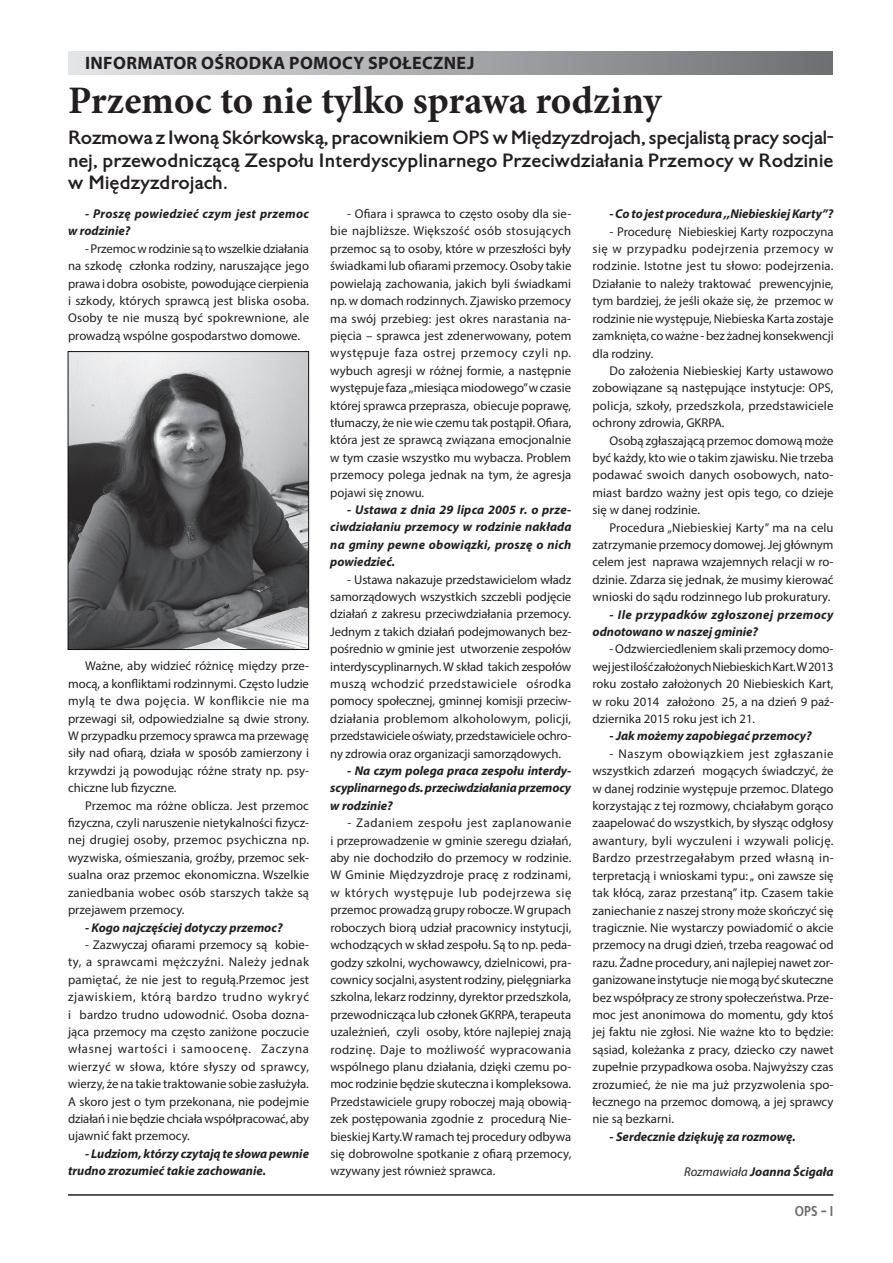
<style>
.page{position:relative;width:893px;height:1263px;background:#fff}
.page>*{position:absolute;margin:0;border:0;box-sizing:border-box;transform-origin:0 0}
.t1{font:700 39px "Minion Pro";color:#231f20}
.t2{font:700 18px/22.5px "EFN Gilead";letter-spacing:.01em;color:#231f20;text-align:justify}
.t3{font:700 18px "Myriad Pro";letter-spacing:.02em;color:#231f20}
.t4{font:700 14.25px "EFN Bureau";color:#6c6d70}
.t5{font:12.75px/17.4px "Myriad Pro";color:#231f20;text-align:justify}
.t6{font:italic 700 12.75px/17.4px "Myriad Pro";color:#231f20;text-align:justify}
.t7{font:italic 700 12.75px/17.4px "Myriad Pro";letter-spacing:.025em;color:#231f20}
.t8{font:italic 700 12.75px/17.4px "Myriad Pro";letter-spacing:.02em;color:#231f20}
.s1{font-weight:400}
</style>
<div class="page">
<hr style="left:68px;top:1194px;width:765px;height:2px;background:#231f20">
<div style="left:68px;top:51px;width:765px;height:23px;background:linear-gradient(to right,#e3e4e6,#6c6e71)"></div>
<img style="left:70px;top:353px;width:237px;height:295px">
<div style="left:68px;top:351px;width:241px;height:299px;border:1px solid #101216"></div>
<h2 class="t3" style="left:85px;top:52px;width:391px">INFORMATOR OŚRODKA POMOCY SPOŁECZNEJ</h2>
<h1 class="t1" style="left:68px;top:73px;width:595px">Przemoc to nie tylko sprawa rodziny</h1>
<h2 class="t2" style="left:68px;top:126px;width:767px">Rozmowa z Iwoną Skórkowską, pracownikiem OPS w Międzyzdrojach, specjalistą pracy socjal&shy;nej, przewodniczącą Zespołu Interdyscyplinarnego Przeciwdziałania Przemocy w Rodzinie w Międzyzdrojach.</h2>
<p class="t8" style="left:68px;top:205px;width:242px;text-indent:17px">- Proszę powiedzieć czym jest przemoc w rodzinie?</p>
<p class="t5" style="left:68px;top:240px;width:243px;text-indent:17px">- Przemoc w rodzinie są to wszelkie działania na szkodę członka rodziny, naruszające jego prawa i dobra osobiste, powodujące cierpienia i szkody, których sprawcą jest bliska osoba.<br>Osoby te nie muszą być spokrewnione, ale prowadzą wspólne gospodarstwo domowe.</p>
<p class="t5" style="left:68px;top:657px;width:243px;text-indent:17px">Ważne, aby widzieć różnicę między prze&shy;mocą, a konfliktami rodzinnymi. Często ludzie mylą te dwa pojęcia. W konflikcie nie ma przewagi sił, odpowiedzialne są dwie strony.<br>W przypadku przemocy sprawca ma przewagę siły nad ofiarą, działa w sposób zamierzony i krzywdzi ją powodując różne straty np. psy&shy;chiczne lub fizyczne.</p>
<p class="t5" style="left:68px;top:796px;width:243px;text-indent:17px">Przemoc ma różne oblicza. Jest przemoc fizyczna, czyli naruszenie nietykalności fizycz&shy;nej drugiej osoby, przemoc psychiczna np. wyzwiska, ośmieszania, groźby, przemoc sek&shy;sualna oraz przemoc ekonomiczna. Wszelkie zaniedbania wobec osób starszych także są przejawem przemocy.</p>
<p class="t6" style="left:85px;top:918px;width:199px">- Kogo najczęściej dotyczy przemoc?</p>
<p class="t5" style="left:68px;top:936px;width:243px;text-indent:17px">- Zazwyczaj ofiarami przemocy są kobie&shy;ty, a sprawcami mężczyźni. Należy jednak pamiętać, że nie jest to regułą.Przemoc jest zjawiskiem, którą bardzo trudno wykryć i bardzo trudno udowodnić. Osoba dozna&shy;jąca przemocy ma często zaniżone poczucie własnej wartości i samoocenę. Zaczyna wierzyć w słowa, które słyszy od sprawcy, wierzy, że na takie traktowanie sobie zasłużyła.<br>A skoro jest o tym przekonana, nie podejmie działań i nie będzie chciała współpracować, aby ujawnić fakt przemocy.</p>
<p class="t6" style="left:68px;top:1144px;width:242px;text-indent:17px">- Ludziom, którzy czytają te słowa pewnie trudno zrozumieć takie zachowanie.</p>
<p class="t5" style="left:330px;top:205px;width:243px;text-indent:17px">- Ofiara i sprawca to często osoby dla sie&shy;bie najbliższe. Większość osób stosujących przemoc są to osoby, które w przeszłości były świadkami lub ofiarami przemocy. Osoby takie powielają zachowania, jakich byli świadkami np. w domach rodzinnych. Zjawisko przemocy ma swój przebieg: jest okres narastania na&shy;pięcia – sprawca jest zdenerwowany, potem występuje faza ostrej przemocy czyli np. wybuch agresji w różnej formie, a następnie występuje faza ,,miesiąca miodowego” w czasie której sprawca przeprasza, obiecuje poprawę, tłumaczy, że nie wie czemu tak postąpił. Ofiara, która jest ze sprawcą związana emocjonalnie w tym czasie wszystko mu wybacza. Problem przemocy polega jednak na tym, że agresja pojawi się znowu.</p>
<p class="t6" style="left:330px;top:501px;width:243px;text-indent:17px">- Ustawa z dnia 29 lipca 2005 r. o prze&shy;ciwdziałaniu przemocy w rodzinie nakłada na gminy pewne obowiązki, proszę o nich powiedzieć.</p>
<p class="t5" style="left:330px;top:570px;width:242px;text-indent:17px">- Ustawa nakazuje przedstawicielom władz samorządowych wszystkich szczebli podjęcie działań z zakresu przeciwdziałania przemocy.<br>Jednym z takich działań podejmowanych bez&shy;pośrednio w gminie jest utworzenie zespołów interdyscyplinarnych. W skład takich zespołów muszą wchodzić przedstawiciele ośrodka pomocy społecznej, gminnej komisji przeciw&shy;działania problemom alkoholowym, policji, przedstawiciele oświaty, przedstawiciele ochro&shy;ny zdrowia oraz organizacji samorządowych.</p>
<p class="t6" style="left:330px;top:762px;width:242px;text-indent:17px">- Na czym polega praca zespołu interdy&shy;scyplinarnego ds. przeciwdziałania przemocy w rodzinie?</p>
<p class="t5" style="left:330px;top:814px;width:243px;text-indent:17px">- Zadaniem zespołu jest zaplanowanie i przeprowadzenie w gminie szeregu działań, aby nie dochodziło do przemocy w rodzinie.<br>W Gminie Międzyzdroje pracę z rodzinami, w których występuje lub podejrzewa się przemoc prowadzą grupy robocze. W grupach roboczych biorą udział pracownicy instytucji, wchodzących w skład zespołu. Są to np. peda&shy;godzy szkolni, wychowawcy, dzielnicowi, pra&shy;cownicy socjalni, asystent rodziny, pielęgniarka szkolna, lekarz rodzinny, dyrektor przedszkola, przewodnicząca lub członek GKRPA, terapeuta uzależnień, czyli osoby, które najlepiej znają rodzinę. Daje to możliwość wypracowania wspólnego planu działania, dzięki czemu po&shy;moc rodzinie będzie skuteczna i kompleksowa.<br>Przedstawiciele grupy roboczej mają obowią&shy;zek postępowania zgodnie z procedurą Nie&shy;bieskiej Karty.W ramach tej procedury odbywa się dobrowolne spotkanie z ofiarą przemocy, wzywany jest również sprawca.</p>
<p class="t6" style="left:610px;top:205px;width:225px">- Co to jest procedura ,,Niebieskiej Karty”?</p>
<p class="t5" style="left:593px;top:222px;width:243px;text-indent:17px">- Procedurę Niebieskiej Karty rozpoczyna się w przypadku podejrzenia przemocy w rodzinie. Istotne jest tu słowo: podejrzenia.<br>Działanie to należy traktować prewencyjnie, tym bardziej, że jeśli okaże się, że przemoc w rodzinie nie występuje, Niebieska Karta zostaje zamknięta, co ważne - bez żadnej konsekwencji dla rodziny.</p>
<p class="t5" style="left:593px;top:362px;width:242px;text-indent:17px">Do założenia Niebieskiej Karty ustawowo zobowiązane są następujące instytucje: OPS, policja, szkoły, przedszkola, przedstawiciele ochrony zdrowia, GKRPA.</p>
<p class="t5" style="left:593px;top:431px;width:243px;text-indent:17px">Osobą zgłaszającą przemoc domową może być każdy, kto wie o takim zjawisku. Nie trzeba podawać swoich danych osobowych, nato&shy;miast bardzo ważny jest opis tego, co dzieje się w danej rodzinie.</p>
<p class="t5" style="left:593px;top:518px;width:243px;text-indent:17px">Procedura „Niebieskiej Karty” ma na celu zatrzymanie przemocy domowej. Jej głównym celem jest naprawa wzajemnych relacji w ro&shy;dzinie. Zdarza się jednak, że musimy kierować wnioski do sądu rodzinnego lub prokuratury.</p>
<p class="t7" style="left:593px;top:605px;width:243px;text-indent:17px">- Ile przypadków zgłoszonej przemocy odnotowano w naszej gminie?</p>
<p class="t5" style="left:593px;top:640px;width:243px;text-indent:17px">- Odzwierciedleniem skali przemocy domo&shy;wej jest ilość założonych Niebieskich Kart. W 2013 roku zostało założonych 20 Niebieskich Kart, w roku 2014 założono 25, a na dzień 9 paź&shy;dziernika 2015 roku jest ich 21.</p>
<p class="t6" style="left:610px;top:727px;width:204px">- Jak możemy zapobiegać przemocy?</p>
<p class="t5" style="left:593px;top:745px;width:243px;text-indent:17px">- Naszym obowiązkiem jest zgłaszanie wszystkich zdarzeń mogących świadczyć, że w danej rodzinie występuje przemoc. Dlatego korzystając z tej rozmowy, chciałabym gorąco zaapelować do wszystkich, by słysząc odgłosy awantury, byli wyczuleni i wzywali policję.<br>Bardzo przestrzegałabym przed własną in&shy;terpretacją i wnioskami typu: „ oni zawsze się tak kłócą, zaraz przestaną” itp. Czasem takie zaniechanie z naszej strony może skończyć się tragicznie. Nie wystarczy powiadomić o akcie przemocy na drugi dzień, trzeba reagować od razu. Żadne procedury, ani najlepiej nawet zor&shy;ganizowane instytucje nie mogą być skuteczne bez współpracy ze strony społeczeństwa. Prze&shy;moc jest anonimowa do momentu, gdy ktoś jej faktu nie zgłosi. Nie ważne kto to będzie: sąsiad, koleżanka z pracy, dziecko czy nawet zupełnie przypadkowa osoba. Najwyższy czas zrozumieć, że nie ma już przyzwolenia spo&shy;łecznego na przemoc domową, a jej sprawcy nie są bezkarni.</p>
<p class="t6" style="left:610px;top:1127px;width:188px">- Serdecznie dziękuję za rozmowę.</p>
<p class="t6" style="left:684px;top:1162px;width:151px"><span class="s1">Rozmawiała</span> Joanna Ścigała</p>
<p class="t4" style="left:795px;top:1200px;width:40px">OPS - I</p>
</div>
